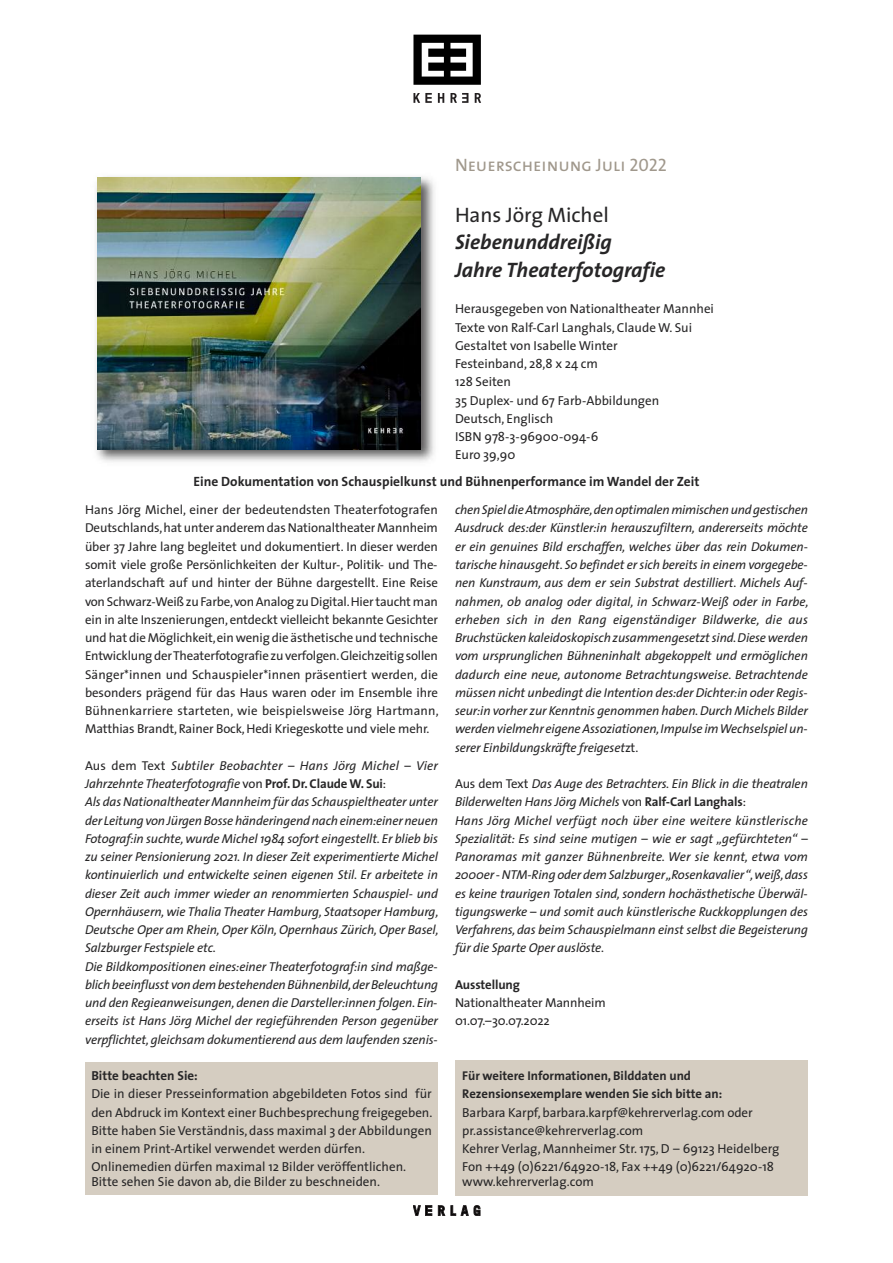
<style>
.page{position:relative;width:893px;height:1263px;background:#fff}
.page>*{position:absolute;margin:0;border:0;box-sizing:border-box;transform-origin:0 0}
.t1{font:italic 700 21px/27.5px "The Sans";color:#272627}
.t2{font:21px "The Sans";color:#272627}
.t3{font:18px "The Sans Caps";color:#a0988c}
.t4{font:700 13.5px "The Sans";color:#272627}
.t5{font:13.05px/18.3px "The Sans";color:#272627}
.t6{font:700 13.05px "The Sans";color:#272627}
.t7{font:italic 12.9px/18.3px "The Sans";letter-spacing:-.01em;color:#272627}
.t8{font:12.9px/18.3px "The Sans";letter-spacing:-.01em;color:#272627;text-align:justify}
.t9{font:700 12.9px "The Sans";letter-spacing:-.01em;color:#272627}
.t10{font:700 12.75px/18.3px "The Sans";color:#272627}
.s1{font-style:normal}
.s2{font-weight:700;font-style:normal}
</style>
<div class="page">
<svg style="left:475px;top:93px;width:6px;height:10px"></svg>
<svg style="left:413px;top:93px;width:19px;height:10px"></svg>
<svg style="left:438px;top:93px;width:6px;height:10px"></svg>
<svg style="left:450px;top:93px;width:18px;height:10px"></svg>
<svg style="left:413px;top:35px;width:68px;height:50px"></svg>
<svg style="left:438px;top:1205px;width:7px;height:11px"></svg>
<svg style="left:451px;top:1205px;width:29px;height:11px"></svg>
<svg style="left:413px;top:1205px;width:19px;height:11px"></svg>
<div style="left:85px;top:1062px;width:353px;height:133px;background:#d5cdc1"></div>
<img style="left:96px;top:176px;width:339px;height:286px">
<img style="left:97px;top:178px;width:324px;height:271px">
<div style="left:455px;top:1060px;width:353px;height:136px;background:#d5cdc1"></div>
<h2 class="t3" style="left:455px;top:159px;width:213px">Neuerscheinung Juli 2022</h2>
<h1 class="t2" style="left:455px;top:206px;width:155px">Hans Jörg Michel</h1>
<h1 class="t1" style="left:455px;top:231px;width:212px">Siebenunddreißig<br>Jahre Theaterfotografie</h1>
<p class="t5" style="left:455px;top:301px;width:261px">Herausgegeben von Nationaltheater Mannhei<br>Texte von Ralf-Carl Langhals, Claude W. Sui<br>Gestaltet von Isabelle Winter<br>Festeinband, 28,8 x 24 cm<br>128 Seiten<br>35 Duplex- und 67 Farb-Abbildungen<br>Deutsch, Englisch<br>ISBN 978-3-96900-094-6<br>Euro 39,90</p>
<p class="t4" style="left:194px;top:476px;width:507px">Eine Dokumentation von Schauspielkunst und Bühnenperformance im Wandel der Zeit</p>
<p class="t8" style="left:85px;top:502px;width:355px">Hans Jörg Michel, einer der bedeutendsten Theaterfotografen Deutschlands,hat unter anderemdasNationaltheaterMannheim über 37 Jahre lang begleitet und dokumentiert. In dieser werden somit viele große Persönlichkeiten der Kultur-, Politik- und The&shy;aterlandschaft auf und hinter der Bühne dargestellt. Eine Reise vonSchwarz-WeißzuFarbe,vonAnalogzuDigital.Hiertaucht man ein in alte Inszenierungen, entdeckt vielleicht bekannte Gesichter und hat die Möglichkeit,ein wenig die ästhetische und technische EntwicklungderTheaterfotografiezuverfolgen.Gleichzeitigsollen Sänger*innen und Schauspieler*innen präsentiert werden, die besonders prägend für das Haus waren oder im Ensemble ihre Bühnenkarriere starteten, wie beispielsweise Jörg Hartmann, Matthias Brandt,Rainer Bock,Hedi Kriegeskotte und viele mehr.</p>
<p class="t7" style="left:85px;top:757px;width:355px"><span class="s1">Aus dem Text</span> Subtiler Beobachter – Hans Jörg Michel – Vier Jahrzehnte Theaterfotografie <span class="s1">von</span> <span class="s2">Prof. Dr. Claude W. Sui</span><span class="s1">:<br></span>Als das Nationaltheater Mannheim für das Schauspieltheater unter der LeitungvonJürgenBossehänderingendnacheinem:einerneuen Fotograf:in suchte,wurde Michel 1984 sofort eingestellt. Er blieb bis zu seiner Pensionierung 2021. In dieser Zeit experimentierte Michel kontinuierlich und entwickelte seinen eigenen Stil. Er arbeitete in dieser Zeit auch immer wieder an renommierten Schauspiel- und Opernhäusern, wie Thalia Theater Hamburg, Staatsoper Hamburg, Deutsche Oper am Rhein, Oper Köln, Opernhaus Zürich, Oper Basel, Salzburger Festspiele etc.<br>Die Bildkompositionen eines:einer Theaterfotograf:in sind maßge&shy;blichbeeinflusst vondembestehendenBühnenbild,derBeleuchtung und den Regieanweisungen, denen die Darsteller:innen folgen. Ein&shy;erseits ist Hans Jörg Michel der regieführenden Person gegenüber verpflichtet, gleichsam dokumentierend aus dem laufenden szenis-</p>
<p class="t6" style="left:91px;top:1071px;width:108px">Bitte beachten Sie:</p>
<p class="t5" style="left:91px;top:1086px;width:342px">Die in dieser Presseinformation abgebildeten Fotos sind für den Abdruck im Kontext einer Buchbesprechung freigegeben.<br>Bitte haben Sie Verständnis, dass maximal 3 der Abbildungen in einem Print-Artikel verwendet werden dürfen.<br>Onlinemedien dürfen maximal 12 Bilder veröffentlichen.</p>
<p class="t5" style="left:91px;top:1174px;width:290px">Bitte sehen Sie davon ab, die Bilder zu beschneiden.</p>
<p class="t7" style="left:455px;top:502px;width:355px;text-align:justify">chenSpieldieAtmosphäre,denoptimalenmimischenundgestischen Ausdruck des:der Künstler:in herauszufiltern, andererseits möchte er ein genuines Bild erschaffen, welches über das rein Dokumen&shy;tarische hinausgeht. So befindet er sich bereits in einem vorgegebe&shy;nen Kunstraum, aus dem er sein Substrat destilliert. Michels Auf&shy;nahmen, ob analog oder digital, in Schwarz-Weiß oder in Farbe, erheben sich in den Rang eigenständiger Bildwerke, die aus Bruchstückenkaleidoskopischzusammengesetzt sind.Diesewerden vom ursprunglichen Bühneninhalt abgekoppelt und ermöglichen dadurch eine neue, autonome Betrachtungsweise. Betrachtende müssen nicht unbedingt die Intention des:der Dichter:in oder Regis&shy;seur:in vorher zur Kenntnis genommen haben.Durch Michels Bilder werdenvielmehr eigeneAssoziationen,Impulse imWechselspielun&shy;serer Einbildungskräfte freigeset<span class="s1">zt.</span></p>
<p class="t7" style="left:455px;top:776px;width:354px"><span class="s1">Aus dem Text</span> Das Auge des Betrachters. Ein Blick in die theatralen Bilderwelten Hans Jörg Michels <span class="s1">von</span> <span class="s2">Ralf-Carl Langhals</span><span class="s1">:<br></span>Hans Jörg Michel verfügt noch über eine weitere künstlerische Spezialität: Es sind seine mutigen – wie er sagt „gefürchteten“ – Panoramas mit ganzer Bühnenbreite. Wer sie kennt, etwa vom 2000er-NTM-RingoderdemSalzburger„Rosenkavalier“,weiß,dass es keine traurigen Totalen sind, sondern hochästhetische Überwäl&shy;tigungswerke – und somit auch künstlerische Ruckkopplungen des Verfahrens, das beim Schauspielmann einst selbst die Begeisterung für die Sparte Oper auslöste.</p>
<p class="t9" style="left:455px;top:979px;width:67px">Ausstellung</p>
<p class="t8" style="left:455px;top:995px;width:152px">Nationaltheater Mannheim<br>01.07.–30.07.2022</p>
<p class="t10" style="left:462px;top:1068px;width:261px">Für weitere Informationen, Bilddaten und<br>Rezensionsexemplare wenden Sie sich bitte an:</p>
<p class="t5" style="left:462px;top:1104px;width:319px">Barbara Karpf, barbara.karpf@kehrerverlag.com oder pr.assistance@kehrerverlag.com<br>Kehrer Verlag, Mannheimer Str. 175, D – 69123 Heidelberg Fon ++49 (0)6221/64920-18, Fax ++49 (0)6221/64920-18</p>
<p class="t5" style="left:462px;top:1174px;width:133px">www.kehrerverlag.com</p>
</div>
